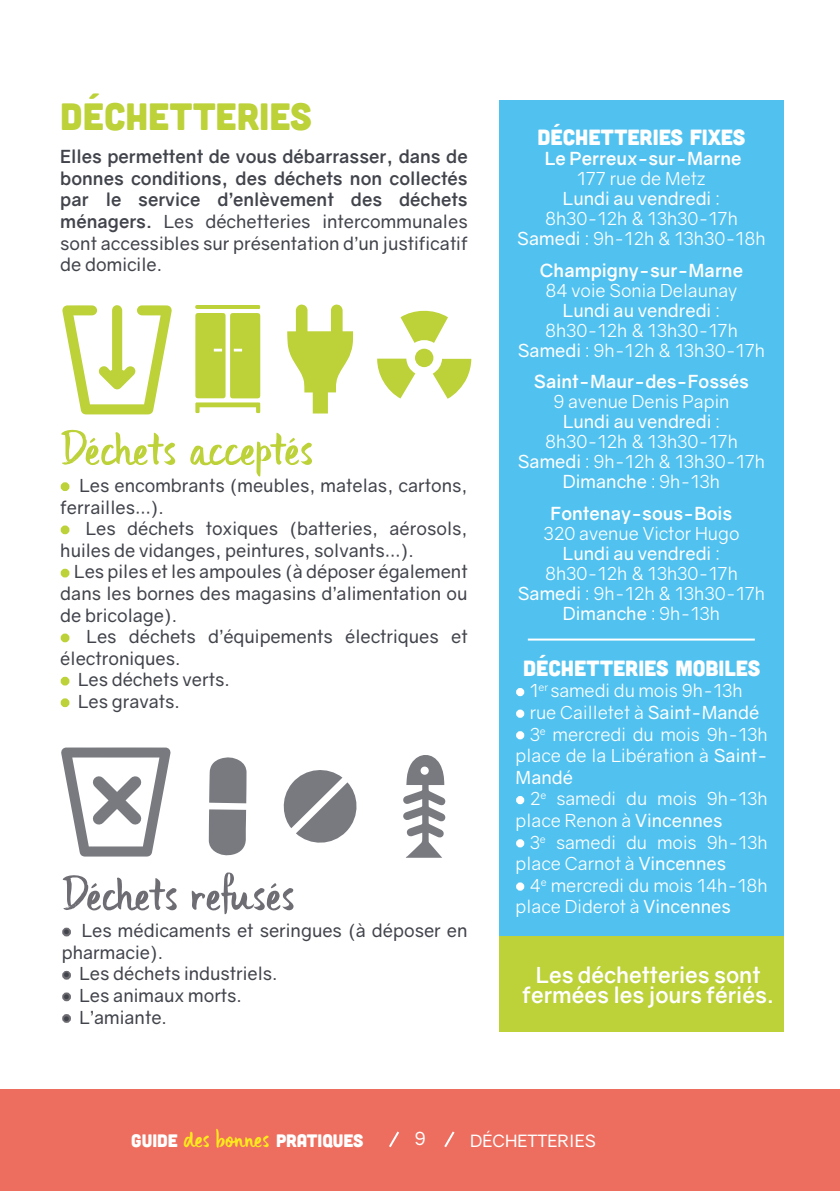
<style>
.page{position:relative;width:840px;height:1191px;background:#fff}
.page>*{position:absolute;margin:0;border:0;box-sizing:border-box;transform-origin:0 0}
.t1{font:50px "DK Uncle Edward";letter-spacing:-.03em;color:#bdd138}
.t2{font:50px "DK Uncle Edward";letter-spacing:-.025em;color:#6f6d74}
.t3{font:38px "Cubano";color:#bdd138}
.t4{font:700 22px/20px "Gravity";color:#fff;text-align:center}
.t5{font:22px "Cubano";color:#fff}
.t6{font:18px/21.6px "Gravity";color:#fff}
.t7{font:18px/21.6px "Gravity";color:#42444c}
.t8{font:700 18px/21.6px "Gravity";color:#42444c;text-align:justify}
.t9{font:18px "Gravity";color:#fff}
.t10{font:700 18px "Gravity";color:#fff}
.t11{font:18px "Cubano";color:#fff}
.t12{font:17px "Gravity";color:#fff}
.s1{font-weight:400}
.s2{color:#bdd138}
.s3{font-style:inherit}
.s4{font-family:"DK Uncle Edward";font-size:26px;color:#feeb1b}
</style>
<div class="page">
<div style="left:0;top:1089px;width:839px;height:102px;background:#ed6e5f"></div>
<div style="left:499px;top:100px;width:284px;height:844px;background:#51c2f0"></div>
<div style="left:499px;top:936px;width:284px;height:96px;background:#bdd138"></div>
<div style="left:61px;top:482px;width:8px;height:9px;border:4px solid #bdd138;border-radius:50%"></div>
<div style="left:61px;top:525px;width:8px;height:9px;border:4px solid #bdd138;border-radius:50%"></div>
<div style="left:61px;top:569px;width:8px;height:8px;border:4px solid #bdd138;border-radius:50%"></div>
<div style="left:61px;top:633px;width:8px;height:9px;border:4px solid #bdd138;border-radius:50%"></div>
<div style="left:61px;top:677px;width:8px;height:8px;border:4px solid #bdd138;border-radius:50%"></div>
<div style="left:61px;top:698px;width:8px;height:9px;border:4px solid #bdd138;border-radius:50%"></div>
<div style="left:516px;top:688px;width:8px;height:8px;border:4px solid #fff;border-radius:50%"></div>
<div style="left:516px;top:709px;width:8px;height:9px;border:4px solid #fff;border-radius:50%"></div>
<div style="left:516px;top:731px;width:8px;height:8px;border:4px solid #fff;border-radius:50%"></div>
<div style="left:516px;top:796px;width:8px;height:8px;border:4px solid #fff;border-radius:50%"></div>
<div style="left:516px;top:839px;width:8px;height:8px;border:4px solid #fff;border-radius:50%"></div>
<div style="left:516px;top:882px;width:8px;height:8px;border:4px solid #fff;border-radius:50%"></div>
<hr style="left:527px;top:638px;width:227px;height:2px;background:#fff">
<svg style="left:62px;top:305px;width:110px;height:110px"></svg>
<div style="left:62px;top:927px;width:9px;height:9px;border:4px solid #6f6d74;border-radius:50%"></div>
<div style="left:62px;top:971px;width:9px;height:8px;border:4px solid #6f6d74;border-radius:50%"></div>
<div style="left:62px;top:992px;width:9px;height:9px;border:4px solid #6f6d74;border-radius:50%"></div>
<div style="left:62px;top:1014px;width:9px;height:8px;border:4px solid #6f6d74;border-radius:50%"></div>
<svg style="left:283px;top:770px;width:74px;height:73px"></svg>
<svg style="left:209px;top:809px;width:37px;height:47px"></svg>
<svg style="left:209px;top:757px;width:37px;height:46px"></svg>
<svg style="left:403px;top:755px;width:42px;height:102px"></svg>
<svg style="left:61px;top:747px;width:110px;height:110px"></svg>
<svg style="left:389px;top:1131px;width:10px;height:17px"></svg>
<svg style="left:444px;top:1131px;width:11px;height:16px"></svg>
<svg style="left:287px;top:304px;width:66px;height:109px"></svg>
<svg style="left:195px;top:305px;width:65px;height:108px"></svg>
<svg style="left:400px;top:310px;width:47px;height:33px"></svg>
<svg style="left:432px;top:359px;width:39px;height:40px"></svg>
<svg style="left:377px;top:359px;width:38px;height:39px"></svg>
<div style="left:415px;top:349px;width:18px;height:18px;background:#bdd138;border-radius:50%"></div>
<p class="t3" style="left:60px;top:92px;width:253px">DÉCHETTERIES</p>
<p class="t8" style="left:60px;top:146px;width:408px">Elles permettent de vous débarrasser, dans de bonnes conditions, des déchets non collectés par le service d’enlèvement des déchets ménagers. <span class="s1">Les déchetteries intercommunales sont accessibles sur présentation d’un justificatif de domicile.</span></p>
<p class="t1" style="left:60px;top:420px;width:254px">Déchets acceptés</p>
<p class="t7" style="left:60px;top:475px;width:408px"><span class="s2">•</span> Les encombrants (meubles, matelas, cartons, ferrailles…).</p>
<p class="t7" style="left:60px;top:518px;width:408px"><span class="s2">•</span> Les déchets toxiques (batteries, aérosols, huiles de vidanges, peintures, solvants…).</p>
<p class="t7" style="left:60px;top:561px;width:408px;text-align:justify"><span class="s2">•</span> Les piles et les ampoules (à déposer également dans les bornes des magasins d’alimentation ou de bricolage).</p>
<p class="t7" style="left:60px;top:626px;width:408px"><span class="s2">•</span> Les déchets d’équipements électriques et électroniques.</p>
<p class="t7" style="left:60px;top:669px;width:171px"><span class="s2">•</span> Les déchets verts.</p>
<p class="t7" style="left:60px;top:691px;width:121px"><span class="s2">•</span> Les gravats.</p>
<p class="t2" style="left:62px;top:866px;width:234px">Déchets refusés</p>
<p class="t7" style="left:62px;top:920px;width:407px">• Les médicaments et seringues (à déposer en pharmacie).</p>
<p class="t7" style="left:62px;top:963px;width:217px">• Les déchets industriels.</p>
<p class="t7" style="left:62px;top:985px;width:182px">• Les animaux morts.</p>
<p class="t7" style="left:62px;top:1006px;width:107px">• L’amiante.</p>
<p class="t5" style="left:537px;top:123px;width:209px">DÉCHETTERIES FIXES</p>
<p class="t10" style="left:544px;top:148px;width:198px">Le Perreux-sur-Marne</p>
<p class="t6" style="left:576px;top:168px;width:130px">177 rue de Metz</p>
<p class="t9" style="left:562px;top:188px;width:158px">Lundi au vendredi <span class="s3">:</span></p>
<p class="t6" style="left:544px;top:208px;width:194px">8h30-12h &amp; 13h30-17h</p>
<p class="t6" style="left:517px;top:228px;width:250px"><span class="s3">Samedi</span> : 9h-12h &amp; 13h30-18h</p>
<p class="t10" style="left:539px;top:259px;width:204px">Champigny-sur-Marne</p>
<p class="t6" style="left:545px;top:279px;width:193px">84 voie Sonia Delaunay</p>
<p class="t9" style="left:562px;top:299px;width:158px">Lundi au vendredi <span class="s3">:</span></p>
<p class="t6" style="left:544px;top:319px;width:194px">8h30-12h &amp; 13h30-17h</p>
<p class="t6" style="left:517px;top:339px;width:248px"><span class="s3">Samedi</span> : 9h-12h &amp; 13h30-17h</p>
<p class="t10" style="left:533px;top:370px;width:216px">Saint-Maur-des-Fossés</p>
<p class="t6" style="left:553px;top:391px;width:177px">9 avenue Denis Papin</p>
<p class="t9" style="left:562px;top:410px;width:158px">Lundi au vendredi <span class="s3">:</span></p>
<p class="t6" style="left:544px;top:431px;width:194px">8h30-12h &amp; 13h30-17h</p>
<p class="t6" style="left:517px;top:451px;width:249px"><span class="s3">Samedi</span> : 9h-12h &amp; 13h30-17h</p>
<p class="t9" style="left:562px;top:470px;width:159px">Dimanche <span class="s3">: 9h-13h</span></p>
<p class="t10" style="left:550px;top:502px;width:183px">Fontenay-sous-Bois</p>
<p class="t6" style="left:543px;top:522px;width:197px">320 avenue Victor Hugo</p>
<p class="t9" style="left:562px;top:542px;width:158px">Lundi au vendredi <span class="s3">:</span></p>
<p class="t6" style="left:544px;top:562px;width:194px">8h30-12h &amp; 13h30-17h</p>
<p class="t6" style="left:517px;top:582px;width:249px"><span class="s3">Samedi</span> : 9h-12h &amp; 13h30-17h</p>
<p class="t9" style="left:562px;top:602px;width:159px">Dimanche <span class="s3">: 9h-13h</span></p>
<p class="t5" style="left:523px;top:654px;width:238px">DÉCHETTERIES MOBILES</p>
<p class="t6" style="left:515px;top:680px;width:228px">• 1<sup>er</sup> samedi du mois 9h-13h</p>
<p class="t6" style="left:515px;top:701px;width:245px">• rue Cailletet à <span class="s3">Saint-Mandé</span></p>
<p class="t6" style="left:515px;top:723px;width:253px;text-align:justify">• 3<sup>e</sup> mercredi du mois 9h-13h place de la Libération à <span class="s3">Saint-Mandé</span></p>
<p class="t6" style="left:515px;top:788px;width:253px">• 2<sup>e</sup> samedi du mois 9h-13h place Renon à <span class="s3">Vincennes</span></p>
<p class="t6" style="left:515px;top:831px;width:253px">• 3<sup>e</sup> samedi du mois 9h-13h place Carnot à <span class="s3">Vincennes</span></p>
<p class="t6" style="left:515px;top:874px;width:253px">• 4<sup>e</sup> mercredi du mois 14h-18h</p>
<p class="t6" style="left:515px;top:896px;width:217px">place Diderot à <span class="s3">Vincennes</span></p>
<p class="t4" style="left:522px;top:965px;width:253px">Les déchetteries sont fermées les jours fériés.</p>
<p class="t11" style="left:131px;top:1129px;width:234px">GUIDE <span class="s4">des bonnes</span> PRATIQUES</p>
<p class="t9" style="left:414px;top:1127px;width:13px">9</p>
<p class="t12" style="left:470px;top:1130px;width:127px">DÉCHETTERIES</p>
</div>
